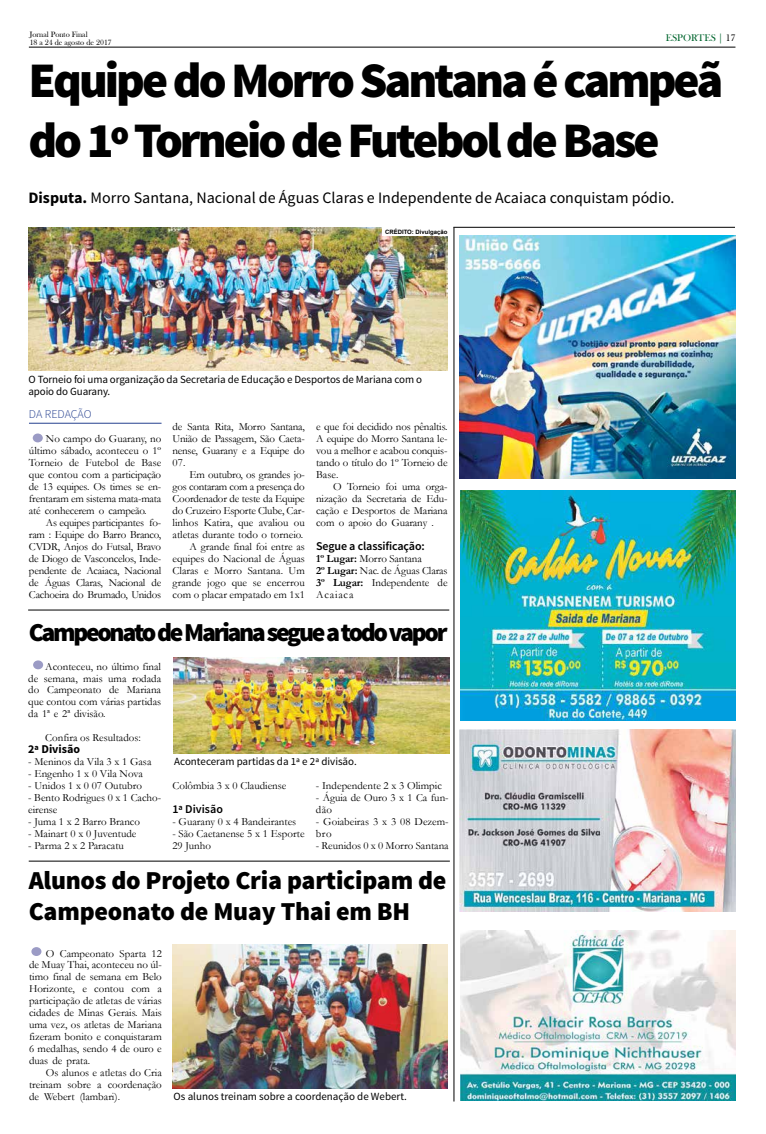
<style>
.page{position:relative;width:766px;height:1134px;background:#fff}
.page>*{position:absolute;margin:0;border:0;box-sizing:border-box;transform-origin:0 0}
.t1{font:900 49.8px/59.8px "Source Sans Pro";letter-spacing:-.06em;color:#000}
.t2{font:900 25.9px/31.1px "Source Sans Pro";letter-spacing:-.01em;color:#000}
.t3{font:900 25.9px "Source Sans Pro";letter-spacing:-.09em;color:#000}
.t4{font:15.9px "Source Sans Pro";color:#000}
.t5{font:600 12px "Source Sans Pro";letter-spacing:-.01em;color:#000}
.t6{font:300 12px "Source Sans Pro";letter-spacing:-.01em;color:#25408f}
.t7{font:700 12px "Source Sans Pro";color:#000}
.t8{font:11px/12px "Garamond";color:#000;text-align:justify}
.t9{font:11px/12px "Source Sans Pro";letter-spacing:-.01em;color:#000}
.t10{font:10px "Bask Old Face";color:#00652e}
.t11{font:8px/8px "Bask Old Face";color:#000}
.t12{font:700 6px "Arial";color:#000}
.s1{color:#000}
.s2{font-weight:700}
</style>
<div class="page">
<img style="left:174px;top:658px;width:275px;height:95px">
<img style="left:28px;top:227px;width:419px;height:144px">
<hr style="left:29px;top:47px;width:706px;height:1px;background:#000">
<img style="left:460px;top:930px;width:275px;height:171px">
<img style="left:459px;top:729px;width:275px;height:183px">
<img style="left:460px;top:490px;width:275px;height:231px">
<hr style="left:453px;top:227px;width:1px;height:874px;background:#000">
<img style="left:459px;top:236px;width:276px;height:242px">
<hr style="left:453px;top:227px;width:281px;height:1px;background:#000">
<div style="left:33px;top:433px;width:10px;height:9px;background:#9b9bc5;border-radius:50%"></div>
<hr style="left:29px;top:423px;width:132px;height:1px;background:#25408f">
<div style="left:381px;top:227px;width:66px;height:9px;background:#fff"></div>
<div style="left:33px;top:660px;width:10px;height:9px;background:#9b9bc5;border-radius:50%"></div>
<hr style="left:28px;top:610px;width:421px;height:1px;background:#000">
<div style="left:31px;top:947px;width:10px;height:9px;background:#9b9bc5;border-radius:50%"></div>
<hr style="left:29px;top:861px;width:420px;height:1px;background:#000">
<img style="left:172px;top:944px;width:275px;height:144px">
<p class="t11" style="left:30px;top:30px;width:84px">Jornal Ponto Final<br>18 a 24 de agosto de 2017</p>
<p class="t10" style="left:665px;top:33px;width:71px">ESPORTES | <span class="s1">17</span></p>
<h1 class="t1" style="left:28px;top:53px;width:696px">Equipe do Morro Santana é campeã do 1º Torneio de Futebol de Base</h1>
<h3 class="t4" style="left:28px;top:188px;width:647px"><span class="s2">Disputa.</span> Morro Santana, Nacional de Águas Claras e Independente de Acaiaca conquistam pódio.</h3>
<p class="t12" style="left:385px;top:227px;width:64px">CRÉDITO: Divulgação</p>
<p class="t9" style="left:28px;top:373px;width:395px">O Torneio foi uma organização da Secretaria de Educação e Desportos de Mariana com o apoio do Guarany.</p>
<p class="t6" style="left:29px;top:407px;width:64px">DA REDAÇÃO</p>
<p class="t8" style="left:172px;top:421px;width:134px">de Santa Rita, Morro Santana, União de Passagem, São Caeta&shy;nense, Guarany e a Equipe do 07.</p>
<p class="t8" style="left:172px;top:468px;width:134px;text-align:right">Em outubro, os grandes jo&shy;gos contaram com a presença do<br>Coordenador de teste da Equipe do Cruzeiro Esporte Clube, Car&shy;linhos Katira, que avaliou ou atletas durante todo o torneio.<br>A grande final foi entre as equipes do Nacional de Águas<br>Claras e Morro Santana. Um grande jogo que se encerrou com o placar empatado em 1x1</p>
<p class="t8" style="left:316px;top:421px;width:133px">e que foi decidido nos pênaltis.<br>A equipe do Morro Santana le&shy;vou a melhor e acabou conquis&shy;tando o título do 1º Torneio de Base.</p>
<p class="t8" style="left:316px;top:480px;width:133px;text-indent:17px">O Torneio foi uma orga&shy;nização da Secretaria de Edu&shy;cação e Desportos de Mariana com o apoio do Guarany .</p>
<p class="t5" style="left:316px;top:538px;width:110px">Segue a classificação:</p>
<p class="t8" style="left:316px;top:552px;width:133px;text-align:left"><span class="s2">1º Lugar:</span> Morro Santana<br><span class="s2">2º Lugar:</span> Nac. de Águas Claras<br><span class="s2">3º Lugar:</span> Independente de<br>Acaiaca</p>
<h2 class="t3" style="left:29px;top:616px;width:420px">Campeonato de Mariana segue a todo vapor</h2>
<p class="t8" style="left:28px;top:660px;width:134px;text-indent:17px">Aconteceu, no último final de semana, mais uma rodada do Campeonato de Mariana que contou com várias partidas da 1ª e 2ª divisão.</p>
<p class="t8" style="left:45px;top:731px;width:97px">Confira os Resultados:</p>
<p class="t7" style="left:28px;top:741px;width:53px">2ª Divisão</p>
<p class="t8" style="left:28px;top:755px;width:125px">- Meninos da Vila 3 x 1 Gasa</p>
<p class="t8" style="left:28px;top:767px;width:116px">- Engenho 1 x 0 Vila Nova</p>
<p class="t8" style="left:28px;top:779px;width:115px">- Unidos 1 x 0 07 Outubro</p>
<p class="t8" style="left:28px;top:791px;width:134px">- Bento Rodrigues 0 x 1 Cacho&shy;eirense</p>
<p class="t8" style="left:28px;top:815px;width:113px">- Juma 1 x 2 Barro Branco</p>
<p class="t8" style="left:28px;top:827px;width:110px">- Mainart 0 x 0 Juventude</p>
<p class="t8" style="left:28px;top:839px;width:97px">- Parma 2 x 2 Paracatu</p>
<p class="t8" style="left:29px;top:433px;width:134px;text-indent:17px">No campo do Guarany, no último sábado, aconteceu o 1º Torneio de Futebol de Base que contou com a participação de 13 equipes. Os times se en&shy;frentaram em sistema mata-mata até conhecerem o campeão.</p>
<p class="t8" style="left:29px;top:516px;width:134px;text-indent:17px">As equipes participantes fo&shy;ram : Equipe do Barro Branco, CVDR, Anjos do Futsal, Bravo de Diogo de Vasconcelos, Inde&shy;pendente de Acaiaca, Nacional de Águas Claras, Nacional de Cachoeira do Brumado, Unidos</p>
<p class="t9" style="left:174px;top:756px;width:184px">Aconteceram partidas da 1ª e 2ª divisão.</p>
<p class="t8" style="left:172px;top:779px;width:115px">Colômbia 3 x 0 Claudiense</p>
<p class="t5" style="left:172px;top:801px;width:52px">1ª Divisão</p>
<p class="t8" style="left:172px;top:815px;width:125px">- Guarany 0 x 4 Bandeirantes</p>
<p class="t8" style="left:172px;top:827px;width:134px">- São Caetanense 5 x 1 Esporte<br>29 Junho</p>
<p class="t8" style="left:316px;top:779px;width:127px">- Independente 2 x 3 Olimpic</p>
<p class="t8" style="left:316px;top:791px;width:134px">- Águia de Ouro 3 x 1 Ca fun&shy;dão</p>
<p class="t8" style="left:316px;top:815px;width:134px">- Goiabeiras 3 x 3 08 Dezem&shy;bro</p>
<p class="t8" style="left:316px;top:839px;width:134px">- Reunidos 0 x 0 Morro Santana</p>
<h2 class="t2" style="left:29px;top:866px;width:419px">Alunos do Projeto Cria participam de<br>Campeonato de Muay Thai em BH</h2>
<p class="t8" style="left:29px;top:947px;width:134px;text-indent:17px">O Campeonato Sparta 12 de Muay Thai, aconteceu no úl&shy;timo final de semana em Belo Horizonte, e contou com a participação de atletas de várias cidades de Minas Gerais. Mais uma vez, os atletas de Mariana fizeram bonito e conquistaram 6 medalhas, sendo 4 de ouro e duas de prata.</p>
<p class="t8" style="left:29px;top:1066px;width:134px;text-indent:17px">Os alunos e atletas do Cria treinam sobre a coordenação de Webert (lambari).</p>
<p class="t9" style="left:173px;top:1090px;width:235px">Os alunos treinam sobre a coordenação de Webert.</p>
</div>
